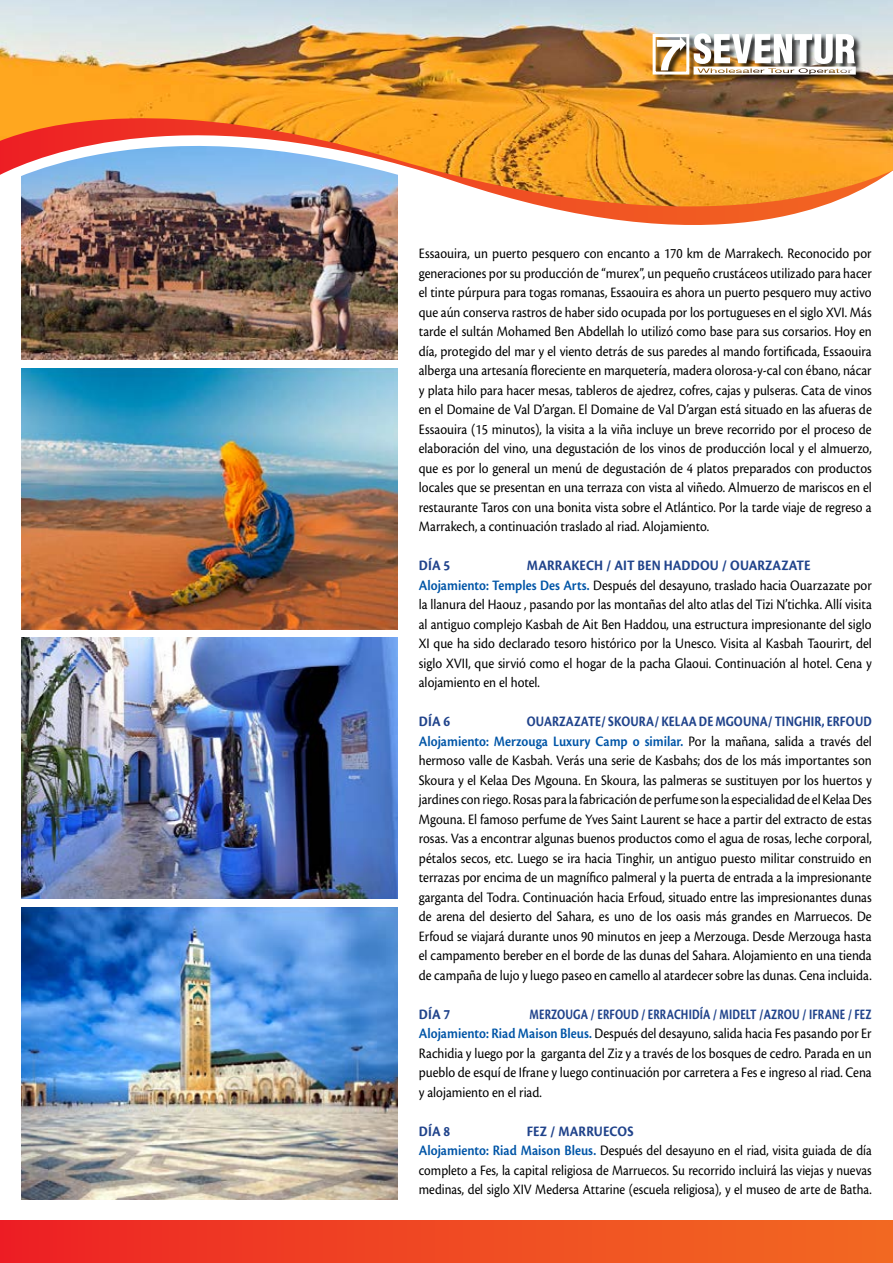
<style>
.page{position:relative;width:893px;height:1263px;background:#fff}
.page>*{position:absolute;margin:0;border:0;box-sizing:border-box;transform-origin:0 0}
.t1{font:15px/19.5px "Cronos Pro";color:#000;text-align:justify;scale:.9 1}
.t2{font:15px/19.5px "Cronos Pro";color:#000;scale:.88 1}
.t3{font:700 15px "Cronos Pro";letter-spacing:.005em;color:#20438b;scale:.9 1}
.t4{font:700 15px "Cronos Pro";letter-spacing:.005em;color:#20438b;scale:.83 1}
.s1{font-weight:700;color:#20438b}
.s2{font-weight:600;color:#0055a7}
</style>
<div class="page">
<img style="left:21px;top:307px;width:377px;height:52px">
<img style="left:21px;top:267px;width:377px;height:40px">
<img style="left:21px;top:208px;width:794px;height:59px">
<img style="left:0;top:0;width:893px;height:208px">
<div style="left:653px;top:34px;width:211px;height:49px;background:#000;opacity:.77"></div>
<div style="left:653px;top:34px;width:36px;height:41px;border:3px solid #fff"></div>
<svg style="left:657px;top:37px;width:29px;height:33px"></svg>
<img style="left:694px;top:33px;width:162px;height:42px">
<img style="left:21px;top:369px;width:377px;height:260px">
<img style="left:21px;top:638px;width:377px;height:260px">
<div style="left:0;top:1220px;width:893px;height:43px;background:linear-gradient(to right,#ed2324,#f26c22)"></div>
<img style="left:21px;top:908px;width:377px;height:291px">
<p class="t1" style="left:419px;top:244px;width:505px">Essaouira, un puerto pesquero con encanto a 170 km de Marrakech. Reconocido por generaciones por su producción de “murex”, un pequeño crustáceos utilizado para hacer el tinte púrpura para togas romanas, Essaouira es ahora un puerto pesquero muy activo que aún conserva rastros de haber sido ocupada por los portugueses en el siglo XVI. Más tarde el sultán Mohamed Ben Abdellah lo utilizó como base para sus corsarios. Hoy en día, protegido del mar y el viento detrás de sus paredes al mando fortificada, Essaouira alberga una artesanía floreciente en marquetería, madera olorosa-y-cal con ébano, nácar y plata hilo para hacer mesas, tableros de ajedrez, cofres, cajas y pulseras. Cata de vinos en el Domaine de Val D’argan. El Domaine de Val D’argan está situado en las afueras de Essaouira (15 minutos), la visita a la viña incluye un breve recorrido por el proceso de elaboración del vino, una degustación de los vinos de producción local y el almuerzo, que es por lo general un menú de degustación de 4 platos preparados con productos locales que se presentan en una terraza con vista al viñedo. Almuerzo de mariscos en el restaurante Taros con una bonita vista sobre el Atlántico. Por la tarde viaje de regreso a Marrakech, a continuación traslado al riad. Alojamiento.</p>
<p class="t3" style="left:419px;top:557px;width:36px">DÍA 5</p>
<p class="t3" style="left:527px;top:557px;width:183px">MARRAKECH / AIT BEN HADDO</p>
<p class="t1" style="left:419px;top:556px;width:505px;text-align:left;text-indent:291px"><span class="s1">U / OUARZAZATE </span><span class="s2">Alojamiento: Temples Des Arts.</span> Después del desayuno, traslado hacia Ouarzazate por la llanura del Haouz , pasando por las montañas del alto atlas del Tizi N’tichka. Allí visita al antiguo complejo Kasbah de Ait Ben Haddou, una estructura impresionante del siglo XI que ha sido declarado tesoro histórico por la Unesco. Visita al Kasbah Taourirt, del siglo XVII, que sirvió como el hogar de la pacha Glaoui. Continuación al hotel. Cena y alojamiento en el hotel.</p>
<p class="t3" style="left:419px;top:713px;width:36px">DÍA 6</p>
<p class="t4" style="left:527px;top:713px;width:21px">OUARZAZATE</p>
<p class="t4" style="left:601px;top:713px;width:82px">/ SKOURA/ KELAA</p>
<p class="t1" style="left:419px;top:712px;width:505px;text-indent:280px"><span class="s1">DE MGOUNA/ TINGHIR, ERFOUD </span><span class="s2">Alojamiento: Merzouga Luxury Camp o similar.</span> Por la mañana, salida a través del hermoso valle de Kasbah. Verás una serie de Kasbahs; dos de los más importantes son Skoura y el Kelaa Des Mgouna. En Skoura, las palmeras se sustituyen por los huertos y jardines con riego. Rosas para la fabricación de perfume son la especialidad de el Kelaa Des Mgouna. El famoso perfume de Yves Saint Laurent se hace a partir del extracto de estas rosas. Vas a encontrar algunas buenos productos como el agua de rosas, leche corporal, pétalos secos, etc. Luego se ira hacia Tinghir, un antiguo puesto militar construido en terrazas por encima de un magnífico palmeral y la puerta de entrada a la impresionante garganta del Todra. Continuación hacia Erfoud, situado entre las impresionantes dunas de arena del desierto del Sahara, es uno de los oasis más grandes en Marruecos. De Erfoud se viajará durante unos 90 minutos en jeep a Merzouga. Desde Merzouga hasta el campamento bereber en el borde de las dunas del Sahara. Alojamiento en una tienda de campaña de lujo y luego paseo en camello al atardecer sobre las dunas. Cena incluida.</p>
<p class="t3" style="left:419px;top:1006px;width:36px">DÍA 7</p>
<p class="t1" style="left:419px;top:1004px;width:505px;text-indent:111px"><span class="s1">MERZOUGA / ERFOUD / ERRACHIDÍA / MIDELT /AZROU / IFRANE / FEZ </span><span class="s2">Alojamiento: Riad Maison Bleus.</span> Después del desayuno, salida hacia Fes pasando por Er Rachidia y luego por la garganta del Ziz y a través de los bosques de cedro. Parada en un pueblo de esquí de Ifrane y luego continuación por carretera a Fes e ingreso al riad. Cena y alojamiento en el riad.</p>
<p class="t3" style="left:419px;top:1123px;width:36px">DÍA 8</p>
<p class="t3" style="left:527px;top:1123px;width:58px">FEZ / MARRUEC</p>
<p class="t2" style="left:419px;top:1121px;width:516px;text-indent:199px"><span class="s1">OS<br></span><span class="s2">Alojamiento: Riad Maison Bleus.</span> Después del desayuno en el riad, visita guiada de día completo a Fes, la capital religiosa de Marruecos. Su recorrido incluirá las viejas y nuevas medinas, del siglo XIV Medersa Attarine (escuela religiosa), y el museo de arte de Batha.</p>
</div>
